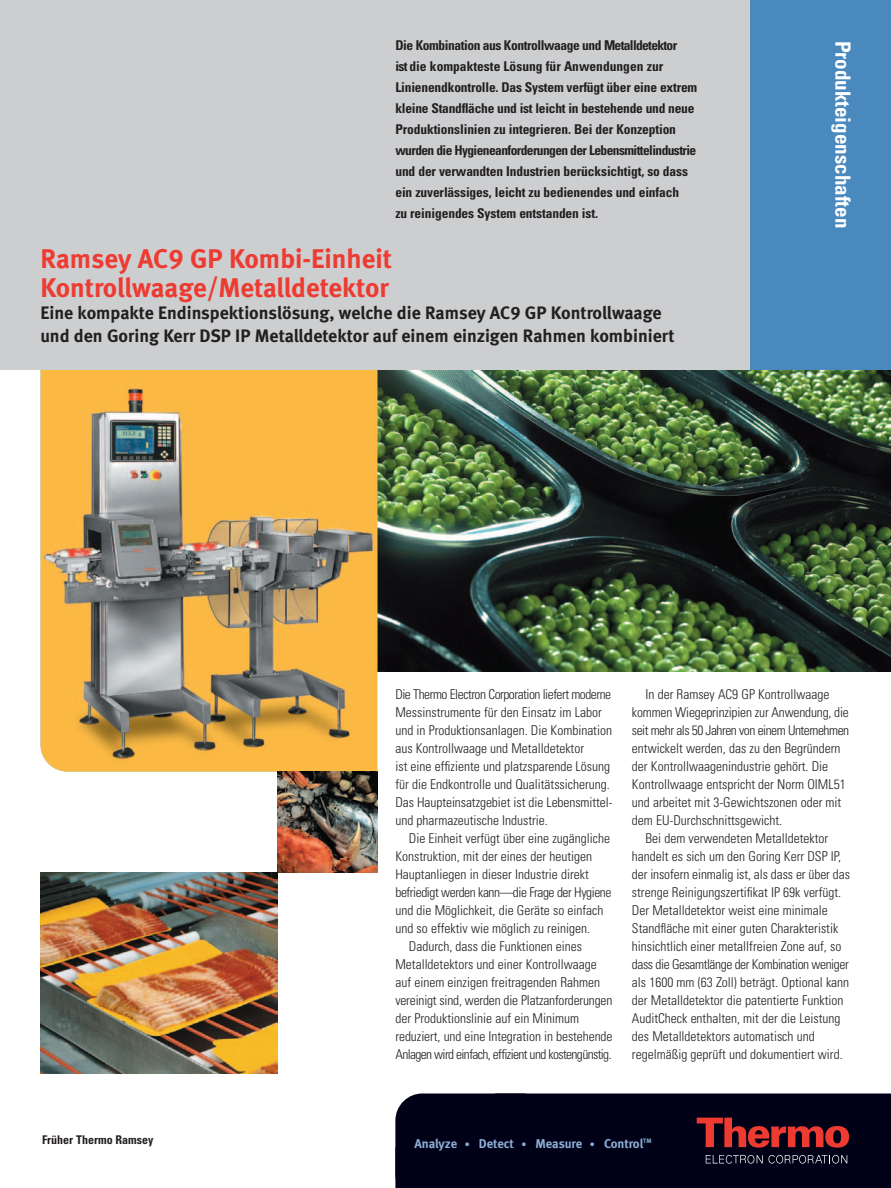
<style>
.page{position:relative;width:891px;height:1188px;background:#fff}
.page>*{position:absolute;margin:0;border:0;box-sizing:border-box;transform-origin:0 0}
.t1{font:27px/28.5px "Meta Bold LF";color:#ee3b32}
.t2{font:700 condensed 21px "Univers";color:#fff}
.t3{font:18px/22.5px "Meta Bold LF";color:#231f20}
.t4{font:300 condensed 13.5px/18px "Univers";color:#231f20}
.t5{font:700 condensed 13.5px/21px "Univers";letter-spacing:-.01em;color:#231f20}
.t6{font:300 condensed 13.5px "Univers";letter-spacing:-.03em;color:#231f20}
.t7{font:300 condensed 13.5px "Univers";letter-spacing:-.045em;color:#231f20}
.t8{font:300 condensed 13.5px "Univers";letter-spacing:-.035em;color:#231f20}
.t9{font:12.75px "Meta Bold LF";letter-spacing:-.005em;color:#8dafd5}
.t10{font:700 condensed 12px "Univers";color:#231f20}
.s1{font-size:10.5px}
</style>
<div class="page">
<img style="left:377px;top:370px;width:514px;height:301px">
<img style="left:40px;top:370px;width:337px;height:402px">
<div style="left:0;top:0;width:891px;height:370px;background:#cdced0"></div>
<div style="left:750px;top:0;width:141px;height:370px;background:#4a89be"></div>
<img style="left:40px;top:872px;width:237px;height:202px">
<img style="left:277px;top:772px;width:100px;height:101px">
<div style="left:549px;top:1094px;width:342px;height:94px;background:#000117"></div>
<div style="left:395px;top:1094px;width:154px;height:94px;background:#000117"></div>
<svg style="left:697px;top:1118px;width:152px;height:30px;background:#6d1b23"></svg>
<svg style="left:706px;top:1155px;width:141px;height:9px"></svg>
<p class="t5" style="left:395px;top:36px;width:303px">Die Kombination aus Kontrollwaage und Metalldetektor<br>ist die kompakteste Lösung für Anwendungen zur Linienendkontrolle. Das System verfügt über eine extrem kleine Standfläche und ist leicht in bestehende und neue Produktionslinien zu integrieren. Bei der Konzeption wurden die Hygieneanforderungen der Lebensmittelindustrie und der verwandten Industrien berücksichtigt, so dass ein zuverlässiges, leicht zu bedienendes und einfach<br>zu reinigendes System entstanden ist.</p>
<h1 class="t1" style="left:40px;top:247px;width:353px">Ramsey AC9 GP Kombi-Einheit<br>Kontrollwaage/Metalldetektor</h1>
<h3 class="t3" style="left:40px;top:303px;width:636px">Eine kompakte Endinspektionslösung, welche die Ramsey AC9 GP Kontrollwaage und den Goring Kerr DSP IP Metalldetektor auf einem einzigen Rahmen kombiniert</h3>
<h2 class="t2" style="left:851px;top:40px;width:189px;rotate:90deg">Produkteigenschaften</h2>
<p class="t10" style="left:42px;top:1135px;width:113px">Früher Thermo Ramsey</p>
<p class="t4" style="left:395px;top:686px;width:219px">Die Thermo Electron Corporation liefert moderne Messinstrumente für den Einsatz im Labor und in Produktionsanlagen. Die Kombination aus Kontrollwaage und Metalldetektor<br>ist eine effiziente und platzsparende Lösung für die Endkontrolle und Qualitätssicherung.<br>Das Haupteinsatzgebiet ist die Lebensmittel&shy;und pharmazeutische Industrie.</p>
<p class="t4" style="left:409px;top:830px;width:203px">Die Einheit verfügt über eine zugängliche</p>
<p class="t4" style="left:395px;top:848px;width:198px">Konstruktion, mit der eines der heutigen</p>
<p class="t4" style="left:395px;top:866px;width:195px">Hauptanliegen in dieser Industrie direkt</p>
<p class="t6" style="left:395px;top:887px;width:218px">befriedigt werden kann—die Frage der Hygiene</p>
<p class="t4" style="left:395px;top:902px;width:210px">und die Möglichkeit, die Geräte so einfach</p>
<p class="t4" style="left:395px;top:920px;width:196px">und so effektiv wie möglich zu reinigen.</p>
<p class="t4" style="left:409px;top:938px;width:175px">Dadurch, dass die Funktionen eines</p>
<p class="t4" style="left:395px;top:956px;width:203px">Metalldetektors und einer Kontrollwaage</p>
<p class="t4" style="left:395px;top:974px;width:206px">auf einem einzigen freitragenden Rahmen</p>
<p class="t4" style="left:395px;top:992px;width:218px">vereinigt sind, werden die Platzanforderungen</p>
<p class="t4" style="left:395px;top:1010px;width:185px">der Produktionslinie auf ein Minimum</p>
<p class="t4" style="left:395px;top:1028px;width:219px">reduziert, und eine Integration in bestehende</p>
<p class="t7" style="left:395px;top:1049px;width:218px">Anlagen wird einfach, effizient und kostengünstig.</p>
<p class="t4" style="left:645px;top:686px;width:185px">In der Ramsey AC9 GP Kontrollwaage</p>
<p class="t4" style="left:632px;top:704px;width:218px">kommen Wiegeprinzipien zur Anwendung, die</p>
<p class="t8" style="left:632px;top:725px;width:219px">seit mehr als 50 Jahren von einem Unternehmen</p>
<p class="t4" style="left:632px;top:740px;width:210px">entwickelt werden, das zu den Begründern</p>
<p class="t4" style="left:632px;top:758px;width:198px">der Kontrollwaagenindustrie gehört. Die</p>
<p class="t4" style="left:632px;top:776px;width:215px">Kontrollwaage entspricht der Norm OIML51</p>
<p class="t4" style="left:632px;top:794px;width:211px">und arbeitet mit 3-Gewichtszonen oder mit</p>
<p class="t4" style="left:632px;top:812px;width:152px">dem EU-Durchschnittsgewicht.</p>
<p class="t4" style="left:645px;top:830px;width:184px">Bei dem verwendeten Metalldetektor</p>
<p class="t4" style="left:632px;top:848px;width:211px">handelt es sich um den Goring Kerr DSP IP,</p>
<p class="t4" style="left:632px;top:866px;width:219px">der insofern einmalig ist, als dass er über das</p>
<p class="t4" style="left:632px;top:884px;width:211px">strenge Reinigungszertifikat IP 69k verfügt.</p>
<p class="t4" style="left:632px;top:902px;width:197px">Der Metalldetektor weist eine minimale</p>
<p class="t4" style="left:632px;top:920px;width:208px">Standfläche mit einer guten Charakteristik</p>
<p class="t4" style="left:632px;top:938px;width:211px">hinsichtlich einer metallfreien Zone auf, so</p>
<p class="t6" style="left:632px;top:959px;width:218px">dass die Gesamtlänge der Kombination weniger</p>
<p class="t4" style="left:632px;top:974px;width:219px">als 1600 mm (63 Zoll) beträgt. Optional kann</p>
<p class="t4" style="left:632px;top:992px;width:213px">der Metalldetektor die patentierte Funktion</p>
<p class="t4" style="left:632px;top:1010px;width:210px">AuditCheck enthalten, mit der die Leistung</p>
<p class="t4" style="left:632px;top:1028px;width:184px">des Metalldetektors automatisch und</p>
<p class="t4" style="left:632px;top:1046px;width:212px">regelmäßig geprüft und dokumentiert wird.</p>
<p class="t9" style="left:414px;top:1139px;width:239px">Analyze <span class="s1">•</span> Detect <span class="s1">•</span> Measure <span class="s1">•</span> Control<sup>TM</sup></p>
</div>
